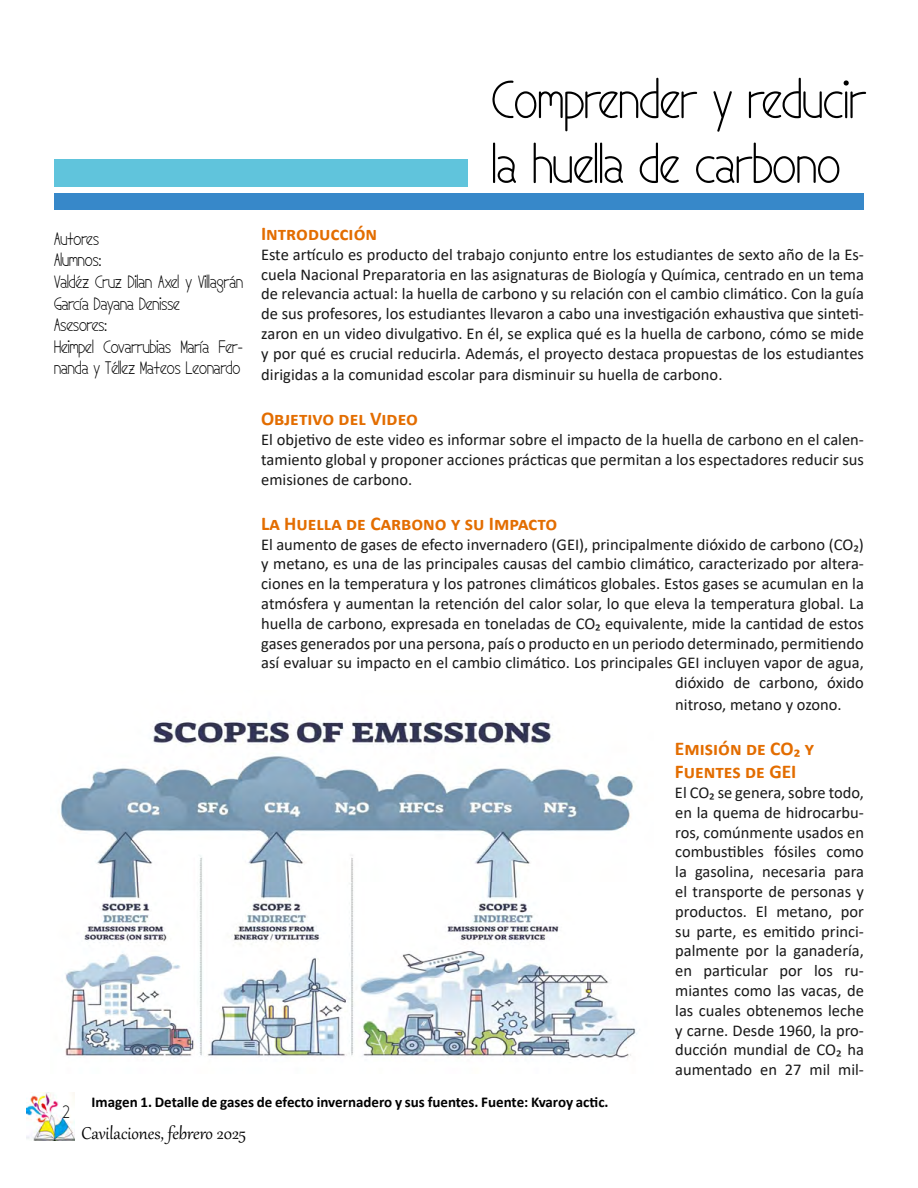
<style>
.page{position:relative;width:918px;height:1188px;background:#fff}
.page>*{position:absolute;margin:0;border:0;box-sizing:border-box;transform-origin:0 0}
.Texto_continuo{font:54px "Mf Candy";color:#000}
.t1{font:21px "Gabriola";color:#000}
.Texto_continuoSinSan{font:700 19.5px "Calibri";color:#e36d00}
.Texto_continuoSinSan-2{font:18px/21.6px "Mf Candy";color:#000}
.Texto_continuoSinSan-3{font:16.5px/19.8px "Calibri";color:#181818;text-align:justify}
.Texto_continuoSinSan-4{font:700 15px "Calibri";color:#000}
</style>
<div class="page">
<img style="left:27px;top:1093px;width:48px;height:48px">
<div style="left:54px;top:194px;width:810px;height:16px;background:#3788c9"></div>
<div style="left:54px;top:160px;width:414px;height:27px;background:#60c4dc"></div>
<img style="left:61px;top:720px;width:576px;height:338px">
<p class="Texto_continuoSinSan-2" style="left:54px;top:228px;width:46px">Autores</p>
<p class="Texto_continuoSinSan-2" style="left:54px;top:250px;width:49px">Alumnos:</p>
<p class="Texto_continuoSinSan-2" style="left:54px;top:271px;width:191px">Valdéz Cruz Dilan Axel y Villagrán<br>García Dayana Denisse</p>
<p class="Texto_continuoSinSan-2" style="left:54px;top:314px;width:54px">Asesores:</p>
<p class="Texto_continuoSinSan-2" style="left:54px;top:336px;width:191px">Heimpel Covarrubias María Fer&shy;nanda y Téllez Mateos Leonardo</p>
<p class="Texto_continuo" style="left:492px;top:69px;width:376px">Comprender y reducir</p>
<p class="Texto_continuo" style="left:492px;top:134px;width:350px">la huella de carbono</p>
<p class="Texto_continuoSinSan" style="left:261px;top:220px;width:118px">Introducción</p>
<p class="Texto_continuoSinSan-3" style="left:261px;top:244px;width:605px">Este artículo es producto del trabajo conjunto entre los estudiantes de sexto año de la Es&shy;cuela Nacional Preparatoria en las asignaturas de Biología y Química, centrado en un tema de relevancia actual: la huella de carbono y su relación con el cambio climático. Con la guía de sus profesores, los estudiantes llevaron a cabo una investigación exhaustiva que sinteti&shy;zaron en un video divulgativo. En él, se explica qué es la huella de carbono, cómo se mide y por qué es crucial reducirla. Además, el proyecto destaca propuestas de los estudiantes</p>
<p class="Texto_continuoSinSan-3" style="left:261px;top:365px;width:463px">dirigidas a la comunidad escolar para disminuir su huella de carbono.</p>
<p class="Texto_continuoSinSan" style="left:261px;top:405px;width:158px">Objetivo del Video</p>
<p class="Texto_continuoSinSan-3" style="left:261px;top:429px;width:604px">El objetivo de este video es informar sobre el impacto de la huella de carbono en el calen&shy;tamiento global y proponer acciones prácticas que permitan a los espectadores reducir sus emisiones de carbono.</p>
<p class="Texto_continuoSinSan" style="left:261px;top:510px;width:298px">La Huella de Carbono y su Impacto</p>
<p class="Texto_continuoSinSan-3" style="left:261px;top:534px;width:604px;text-align:right">El aumento de gases de efecto invernadero (GEI), principalmente dióxido de carbono (CO₂) y metano, es una de las principales causas del cambio climático, caracterizado por altera&shy;ciones en la temperatura y los patrones climáticos globales. Estos gases se acumulan en la atmósfera y aumentan la retención del calor solar, lo que eleva la temperatura global. La huella de carbono, expresada en toneladas de CO₂ equivalente, mide la cantidad de estos gases generados por una persona, país o producto en un periodo determinado, permitiendo así evaluar su impacto en el cambio climático. Los principales GEI incluyen vapor de agua, dióxido de carbono, óxido</p>
<p class="Texto_continuoSinSan-3" style="left:675px;top:694px;width:168px">nitroso, metano y ozono.</p>
<p class="Texto_continuoSinSan" style="left:675px;top:735px;width:140px">Emisión de CO₂ y</p>
<p class="Texto_continuoSinSan" style="left:675px;top:758px;width:123px">Fuentes de GEI</p>
<p class="Texto_continuoSinSan-3" style="left:675px;top:782px;width:191px">El CO₂ se genera, sobre todo, en la quema de hidrocarbu&shy;ros, comúnmente usados en combustibles fósiles como la gasolina, necesaria para el transporte de personas y productos. El metano, por su parte, es emitido princi&shy;palmente por la ganadería, en particular por los ru&shy;miantes como las vacas, de las cuales obtenemos leche y carne. Desde 1960, la pro&shy;ducción mundial de CO₂ ha aumentado en 27 mil mil-</p>
<p class="Texto_continuoSinSan-2" style="left:63px;top:1101px;width:8px">2</p>
<p class="Texto_continuoSinSan-4" style="left:92px;top:1091px;width:519px">Imagen 1. Detalle de gases de efecto invernadero y sus fuentes. Fuente: Kvaroy actic.</p>
<p class="t1" style="left:81px;top:1120px;width:166px">Cavilaciones, febrero 2025</p>
</div>
